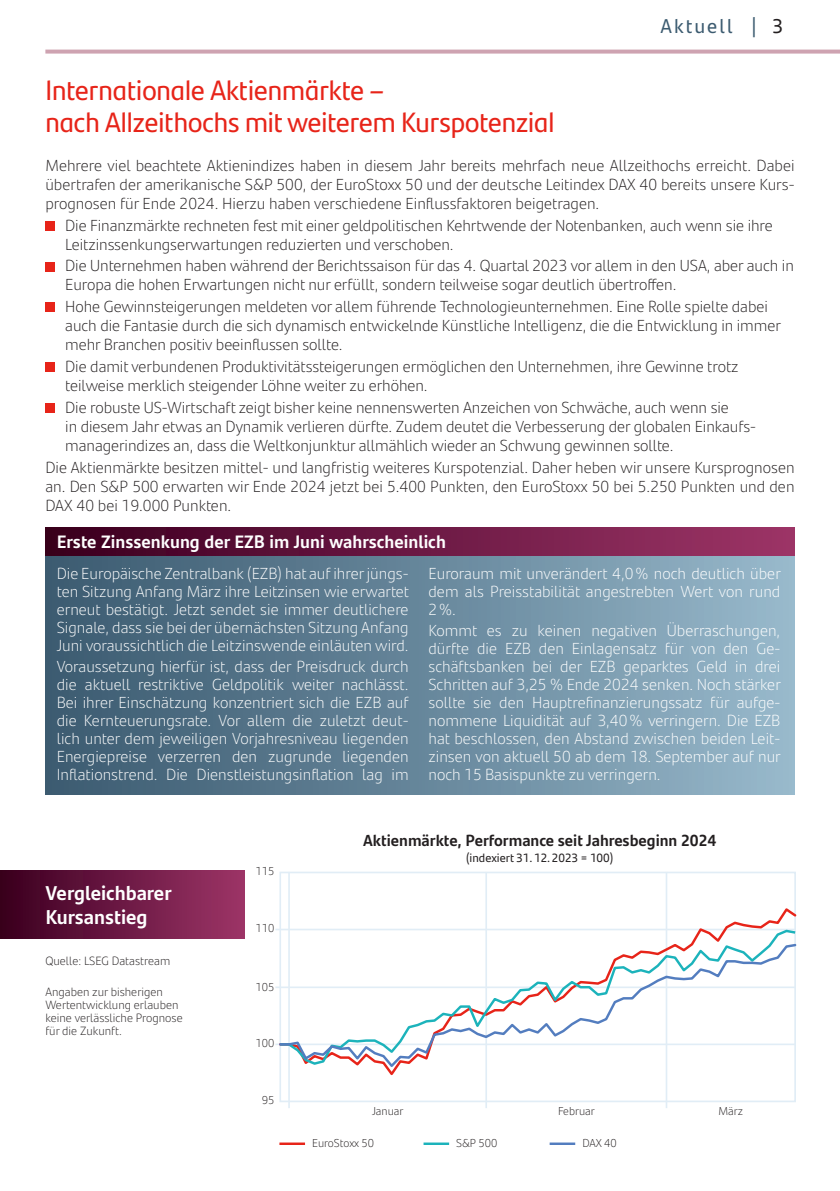
<style>
.page{position:relative;width:840px;height:1191px;background:#fff}
.page>*{position:absolute;margin:0;border:0;box-sizing:border-box;transform-origin:0 0}
.t1{font:28px/32px "Santander Headline";color:#e72419}
.t2{font:700 20px/24px "Santander Text";color:#fff}
.t3{font:20px "Santander Text";letter-spacing:.1em;color:#3c5b70}
.t4{font:700 18px "Santander Text";color:#fff}
.t5{font:300 16px/19px "Santander Text";letter-spacing:-.005em;color:#231f20}
.t6{font:300 16px/18px "Santander Text";color:#fff;text-align:justify}
.t7{font:700 16px "Santander Text";color:#231f20}
.t8{font:300 12px/13px "Santander Text";color:#231f20}
.t9{font:12px "Santander Text";color:#231f20}
.t10{font:300 11.4px "Santander Text";color:#231f20}
.s1{color:#231f20}
</style>
<div class="page">
<div style="left:45px;top:556px;width:749px;height:238px;background:linear-gradient(to right,#39586e,#97b7ca)"></div>
<div style="left:0;top:870px;width:244px;height:68px;background:linear-gradient(to right,#3a001f,#9d3467)"></div>
<svg style="left:45px;top:50px;width:794px;height:4px;background:#d3acb9"></svg>
<div style="left:45px;top:527px;width:749px;height:29px;background:linear-gradient(to right,#3a001e,#9d3568)"></div>
<div style="left:45px;top:221px;width:10px;height:10px;background:#e72419"></div>
<div style="left:45px;top:261px;width:10px;height:10px;background:#e72419"></div>
<div style="left:45px;top:302px;width:10px;height:10px;background:#e72419"></div>
<div style="left:45px;top:362px;width:10px;height:10px;background:#e72419"></div>
<div style="left:45px;top:403px;width:10px;height:10px;background:#e72419"></div>
<hr style="left:279px;top:1142px;width:26px;height:3px;background:#e72419">
<hr style="left:549px;top:1142px;width:26px;height:3px;background:#537dbf">
<hr style="left:423px;top:1142px;width:26px;height:3px;background:#1cb3bb">
<div style="left:279px;top:871px;width:516px;height:231px;border:2px solid #e1edf6"></div>
<hr style="left:485px;top:872px;width:2px;height:235px;background:#e1edf6">
<hr style="left:665px;top:872px;width:2px;height:235px;background:#e1edf6">
<hr style="left:276px;top:928px;width:518px;height:2px;background:#e1edf6">
<hr style="left:276px;top:986px;width:518px;height:2px;background:#e1edf6">
<hr style="left:276px;top:1043px;width:518px;height:2px;background:#e1edf6">
<hr style="left:288px;top:872px;width:2px;height:235px;background:#e1edf6">
<svg style="left:279px;top:906px;width:518px;height:172px"></svg>
<svg style="left:278px;top:928px;width:519px;height:14px"></svg>
<svg style="left:278px;top:942px;width:519px;height:127px"></svg>
<h1 class="t1" style="left:45px;top:73px;width:510px">Internationale Aktienmärkte –<br>nach Allzeithochs mit weiterem Kurspotenzial</h1>
<p class="t3" style="left:660px;top:11px;width:124px">Aktuell | <span class="s1">3</span></p>
<p class="t5" style="left:45px;top:155px;width:750px;text-align:justify">Mehrere viel beachtete Aktienindizes haben in diesem Jahr bereits mehrfach neue Allzeithochs erreicht. Dabei übertrafen der amerikanische S&amp;P 500, der EuroStoxx 50 und der deutsche Leitindex DAX 40 bereits unsere Kurs&shy;prognosen für Ende 2024. Hierzu haben verschiedene Einflussfaktoren beigetragen.</p>
<p class="t5" style="left:65px;top:215px;width:708px">Die Finanzmärkte rechneten fest mit einer geldpolitischen Kehrtwende der Notenbanken, auch wenn sie ihre<br>Leitzinssenkungserwartungen reduzierten und verschoben.</p>
<p class="t5" style="left:65px;top:256px;width:729px">Die Unternehmen haben während der Berichtssaison für das 4. Quartal 2023 vor allem in den USA, aber auch in<br>Europa die hohen Erwartungen nicht nur erfüllt, sondern teilweise sogar deutlich übertroffen.</p>
<p class="t5" style="left:65px;top:296px;width:716px">Hohe Gewinnsteigerungen meldeten vor allem führende Technologieunternehmen. Eine Rolle spielte dabei auch die Fantasie durch die sich dynamisch entwickelnde Künstliche Intelligenz, die die Entwicklung in immer mehr Branchen positiv beeinflussen sollte.</p>
<p class="t5" style="left:65px;top:356px;width:674px">Die damit verbundenen Produktivitätssteigerungen ermöglichen den Unternehmen, ihre Gewinne trotz teilweise merklich steigender Löhne weiter zu erhöhen.</p>
<p class="t5" style="left:65px;top:397px;width:692px">Die robuste US-Wirtschaft zeigt bisher keine nennenswerten Anzeichen von Schwäche, auch wenn sie<br>in diesem Jahr etwas an Dynamik verlieren dürfte. Zudem deutet die Verbesserung der globalen Einkaufs&shy;managerindizes an, dass die Weltkonjunktur allmählich wieder an Schwung gewinnen sollte.</p>
<p class="t5" style="left:45px;top:457px;width:750px;text-align:justify">Die Aktienmärkte besitzen mittel- und langfristig weiteres Kurspotenzial. Daher heben wir unsere Kursprognosen an. Den S&amp;P 500 erwarten wir Ende 2024 jetzt bei 5.400 Punkten, den EuroStoxx 50 bei 5.250 Punkten und den DAX 40 bei 19.000 Punkten.</p>
<p class="t4" style="left:57px;top:527px;width:390px">Erste Zinssenkung der EZB im Juni wahrscheinlich</p>
<p class="t6" style="left:57px;top:564px;width:354px">Die Europäische Zentralbank (EZB) hat auf ihrer jüngs&shy;ten Sitzung Anfang März ihre Leitzinsen wie erwartet erneut bestätigt. Jetzt sendet sie immer deutlichere Signale, dass sie bei der übernächsten Sitzung Anfang Juni voraussichtlich die Leitzinswende einläuten wird.</p>
<p class="t6" style="left:57px;top:656px;width:353px">Voraussetzung hierfür ist, dass der Preisdruck durch die aktuell restriktive Geldpolitik weiter nachlässt.<br>Bei ihrer Einschätzung konzentriert sich die EZB auf die Kernteuerungsrate. Vor allem die zuletzt deut&shy;lich unter dem jeweiligen Vorjahresniveau liegenden Energiepreise verzerren den zugrunde liegenden Inflationstrend. Die Dienstleistungsinflation lag im</p>
<p class="t6" style="left:428px;top:564px;width:353px">Euroraum mit unverändert 4,0% noch deutlich über dem als Preisstabilität angestrebten Wert von rund 2%.</p>
<p class="t6" style="left:428px;top:620px;width:353px">Kommt es zu keinen negativen Überraschungen, dürfte die EZB den Einlagensatz für von den Ge&shy;schäftsbanken bei der EZB geparktes Geld in drei Schritten auf 3,25 % Ende 2024 senken. Noch stärker sollte sie den Hauptrefinanzierungssatz für aufge&shy;nommene Liquidität auf 3,40% verringern. Die EZB hat beschlossen, den Abstand zwischen beiden Leit&shy;zinsen von aktuell 50 ab dem 18. September auf nur noch 15 Basispunkte zu verringern.</p>
<p class="t2" style="left:45px;top:879px;width:128px">Vergleichbarer<br>Kursanstieg</p>
<p class="t8" style="left:45px;top:953px;width:126px">Quelle: LSEG Datastream</p>
<p class="t8" style="left:45px;top:985px;width:139px">Angaben zur bisherigen<br>Wertentwicklung erlauben keine verlässliche Prognose für die Zukunft.</p>
<p class="t10" style="left:255px;top:862px;width:20px">115</p>
<p class="t10" style="left:255px;top:920px;width:20px">110</p>
<p class="t10" style="left:255px;top:978px;width:20px">105</p>
<p class="t10" style="left:255px;top:1034px;width:20px">100</p>
<p class="t10" style="left:261px;top:1092px;width:14px">95</p>
<p class="t7" style="left:363px;top:828px;width:354px">Aktienmärkte, Performance seit Jahresbeginn 2024</p>
<p class="t9" style="left:465px;top:848px;width:149px">(indexiert 31.12.2023 = 100)</p>
<p class="t10" style="left:372px;top:1102px;width:33px">Januar</p>
<p class="t10" style="left:557px;top:1102px;width:38px">Februar</p>
<p class="t10" style="left:718px;top:1102px;width:26px">März</p>
<p class="t10" style="left:312px;top:1134px;width:64px">EuroStoxx 50</p>
<p class="t10" style="left:456px;top:1134px;width:43px">S&amp;P 500</p>
<p class="t10" style="left:582px;top:1134px;width:36px">DAX 40</p>
</div>
